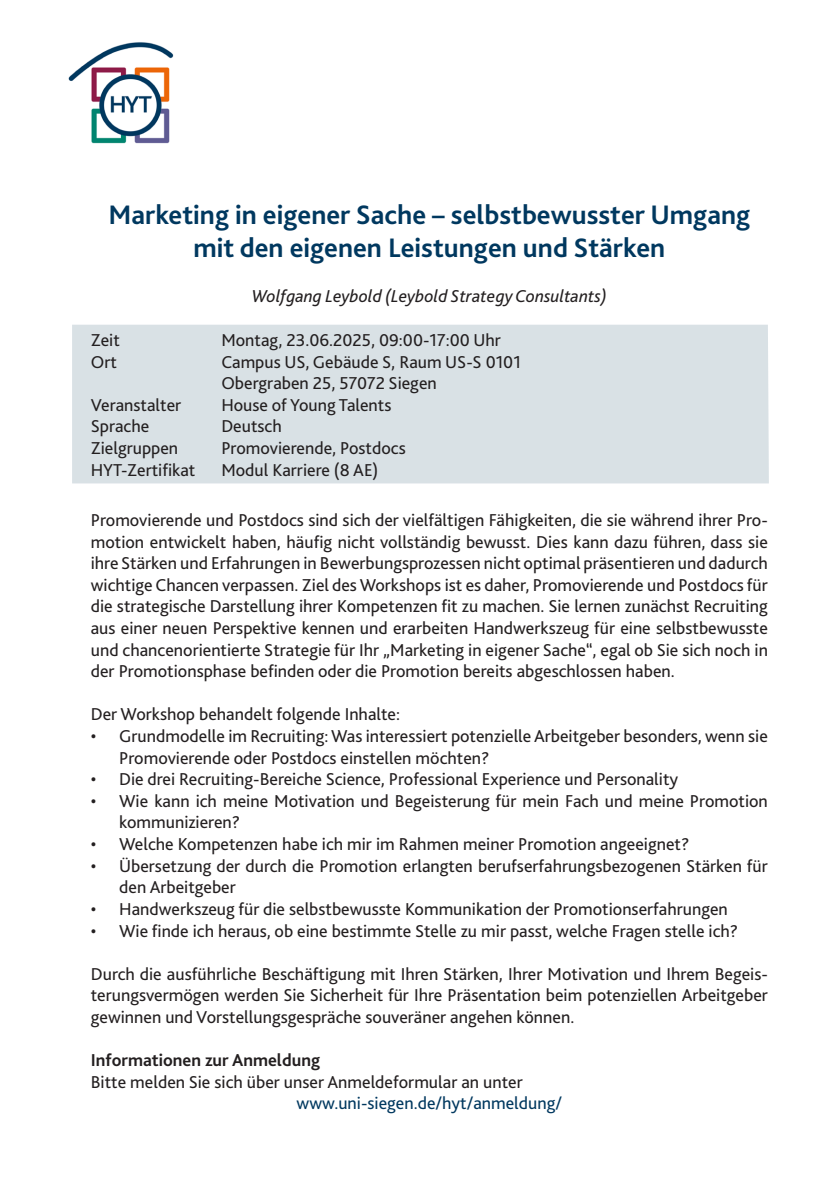
<style>
.page{position:relative;width:840px;height:1191px;background:#fff}
.page>*{position:absolute;margin:0;border:0;box-sizing:border-box;transform-origin:0 0}
.Titel{font:700 28px/33.6px "Bliss 2";color:#00385f;text-align:center}
.Haupttext{font:18px/21.6px "Bliss 2";color:#231f20}
.Formalia{font:18px "Bliss 2";color:#231f20}
.Lehrende_Person{font:italic 18px "Bliss 2";color:#231f20}
.LINKS{font:18px "Bliss 2";color:#00385f}
.Infos_zur_Anmeldung{font:700 18px "Bliss 2";color:#231f20}
</style>
<div class="page">
<img style="left:68px;top:42px;width:106px;height:102px">
<div style="left:72px;top:325px;width:696px;height:158px;background:#d9e1e5"></div>
<p class="Titel" style="left:108px;top:197px;width:643px">Marketing in eigener Sache – selbstbewusster Umgang mit den eigenen Leistungen und Stärken</p>
<p class="Lehrende_Person" style="left:252px;top:284px;width:356px">Wolfgang Leybold (Leybold Strategy Consultants)</p>
<p class="Formalia" style="left:91px;top:329px;width:31px">Zeit</p>
<p class="Formalia" style="left:221px;top:329px;width:281px">Montag, 23.06.2025, 09:00-17:00 Uhr</p>
<p class="Formalia" style="left:91px;top:350px;width:28px">Ort</p>
<p class="Formalia" style="left:221px;top:350px;width:301px">Campus US, Gebäude S, Raum US-S 0101</p>
<p class="Formalia" style="left:221px;top:372px;width:217px">Obergraben 25, 57072 Siegen</p>
<p class="Formalia" style="left:91px;top:393px;width:92px">Veranstalter</p>
<p class="Formalia" style="left:221px;top:393px;width:171px">House of Young Talents</p>
<p class="Formalia" style="left:91px;top:415px;width:60px">Sprache</p>
<p class="Formalia" style="left:221px;top:415px;width:62px">Deutsch</p>
<p class="Formalia" style="left:91px;top:437px;width:89px">Zielgruppen</p>
<p class="Formalia" style="left:221px;top:437px;width:186px">Promovierende, Postdocs</p>
<p class="Formalia" style="left:91px;top:458px;width:106px">HYT-Zertifikat</p>
<p class="Formalia" style="left:221px;top:458px;width:158px">Modul Karriere (8 AE)</p>
<p class="Haupttext" style="left:91px;top:509px;width:678px;text-align:justify">Promovierende und Postdocs sind sich der vielfältigen Fähigkeiten, die sie während ihrer Pro&shy;motion entwickelt haben, häufig nicht vollständig bewusst. Dies kann dazu führen, dass sie ihre Stärken und Erfahrungen in Bewerbungsprozessen nicht optimal präsentieren und dadurch wichtige Chancen verpassen. Ziel des Workshops ist es daher, Promovierende und Postdocs für die strategische Darstellung ihrer Kompetenzen fit zu machen. Sie lernen zunächst Recruiting aus einer neuen Perspektive kennen und erarbeiten Handwerkszeug für eine selbstbewusste und chancenorientierte Strategie für Ihr „Marketing in eigener Sache“, egal ob Sie sich noch in der Promotionsphase befinden oder die Promotion bereits abgeschlossen haben.</p>
<p class="Haupttext" style="left:91px;top:703px;width:310px">Der Workshop behandelt folgende Inhalte:</p>
<p class="Haupttext" style="left:119px;top:725px;width:649px;text-indent:-28px">• Grundmodelle im Recruiting: Was interessiert potenzielle Arbeitgeber besonders, wenn sie<br>Promovierende oder Postdocs einstellen möchten?</p>
<p class="Haupttext" style="left:91px;top:768px;width:588px">• Die drei Recruiting-Bereiche Science, Professional Experience und Personality</p>
<p class="Haupttext" style="left:119px;top:789px;width:650px;text-indent:-28px">• Wie kann ich meine Motivation und Begeisterung für mein Fach und meine Promotion kommunizieren?</p>
<p class="Haupttext" style="left:91px;top:833px;width:599px">• Welche Kompetenzen habe ich mir im Rahmen meiner Promotion angeeignet?</p>
<p class="Haupttext" style="left:119px;top:854px;width:650px;text-indent:-28px">• Übersetzung der durch die Promotion erlangten berufserfahrungsbezogenen Stärken für den Arbeitgeber</p>
<p class="Haupttext" style="left:91px;top:897px;width:638px">• Handwerkszeug für die selbstbewusste Kommunikation der Promotionserfahrungen</p>
<p class="Haupttext" style="left:91px;top:919px;width:648px">• Wie finde ich heraus, ob eine bestimmte Stelle zu mir passt, welche Fragen stelle ich?</p>
<p class="Haupttext" style="left:91px;top:962px;width:678px;text-align:justify">Durch die ausführliche Beschäftigung mit Ihren Stärken, Ihrer Motivation und Ihrem Begeis&shy;terungsvermögen werden Sie Sicherheit für Ihre Präsentation beim potenziellen Arbeitgeber gewinnen und Vorstellungsgespräche souveräner angehen können.</p>
<p class="Infos_zur_Anmeldung" style="left:91px;top:1049px;width:231px">Informationen zur Anmeldung</p>
<p class="Haupttext" style="left:91px;top:1070px;width:433px">Bitte melden Sie sich über unser Anmeldeformular an unter</p>
<p class="LINKS" style="left:296px;top:1092px;width:267px">www.uni-siegen.de/hyt/anmeldung/</p>
</div>
